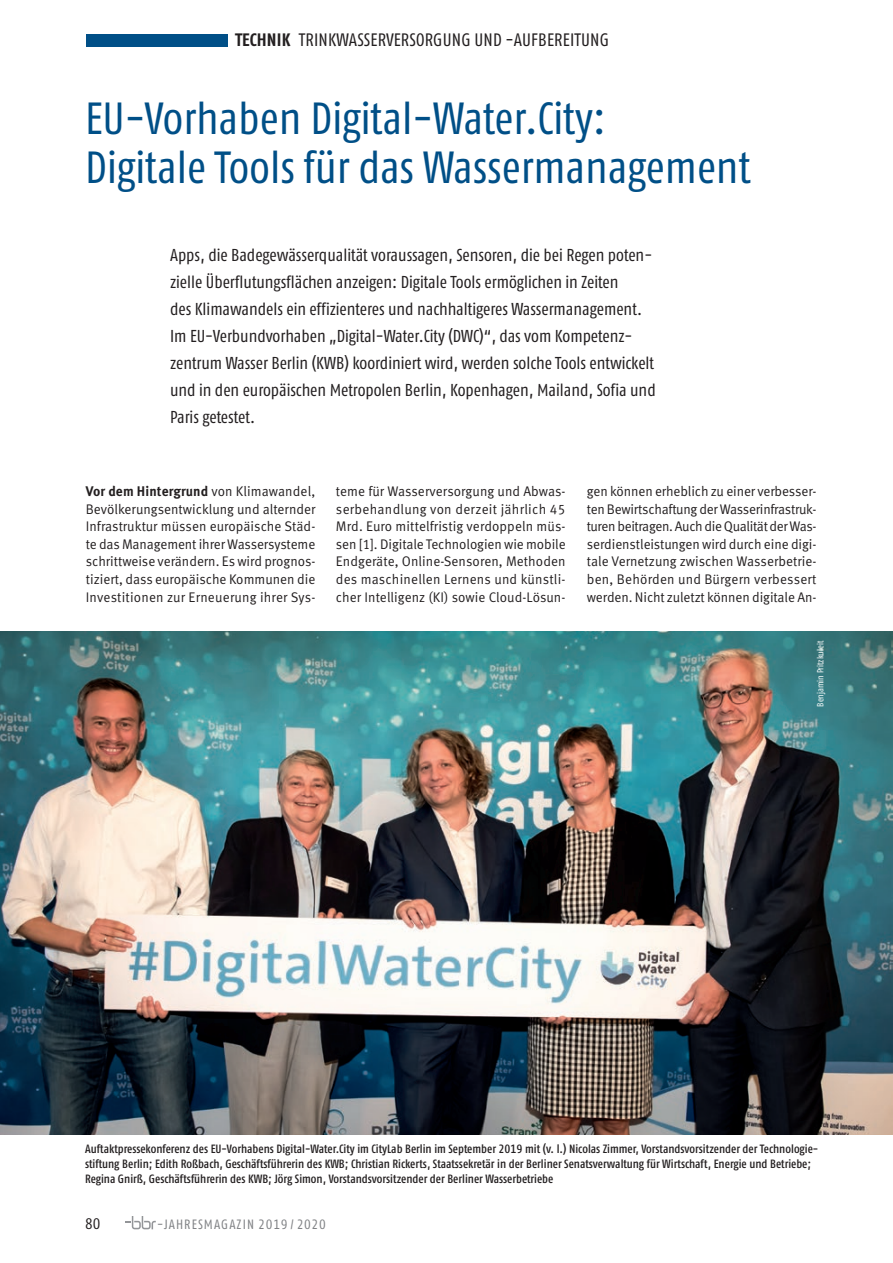
<style>
.page{position:relative;width:893px;height:1263px;background:#fff}
.page>*{position:absolute;margin:0;border:0;box-sizing:border-box;transform-origin:0 0}
.t1{font:condensed 45px/49.5px "Fago OT";color:#004f87}
.t2{font:condensed 18px "Fago OT";letter-spacing:.01em;color:#231f20}
.t3{font:condensed 17.25px/27px "Fago OT";color:#231f20}
.t4{font:condensed 15.3px "Fago OT";color:#231f20}
.t5{font:13.95px/17.5px "Meta OT Norm";letter-spacing:.005em;color:#231f20;text-align:justify;scale:.96 1}
.t6{font:700 13.95px "Meta OT";letter-spacing:.01em;color:#231f20;scale:.96 1}
.t7{font:condensed 13.5px "Fago OT";letter-spacing:.075em;color:#808285}
.t8{font:500 condensed 12px/15px "Fago OT";color:#231f20}
.t9{font:condensed 9px "Fago OT";color:#fff}
.s1{font-weight:700}
.s2{font-family:"Meta OT Norm";font-weight:400}
</style>
<div class="page">
<div style="left:86px;top:34px;width:141px;height:12px;background:#004f87"></div>
<svg style="left:125px;top:1216px;width:31px;height:13px"></svg>
<img style="left:0;top:631px;width:893px;height:503px">
<p class="t2" style="left:235px;top:29px;width:375px"><span class="s1">TECHNIK</span> TRINKWASSERVERSORGUNG UND -AUFBEREITUNG</p>
<h1 class="t1" style="left:85px;top:93px;width:667px">EU-Vorhaben Digital-Water.City:<br>Digitale Tools für das Wassermanagement</h1>
<p class="t3" style="left:170px;top:242px;width:487px">Apps, die Badegewässerqualität voraussagen, Sensoren, die bei Regen poten&shy;zielle Überflutungsflächen anzeigen: Digitale Tools ermöglichen in Zeiten<br>des Klimawandels ein effizienteres und nachhaltigeres Wassermanagement.<br>Im EU-Verbundvorhaben „Digital-Water.City (DWC)“, das vom Kompetenz&shy;zentrum Wasser Berlin (KWB) koordiniert wird, werden solche Tools entwickelt und in den europäischen Metropolen Berlin, Kopenhagen, Mailand, Sofia und Paris getestet.</p>
<p class="t6" style="left:86px;top:483px;width:241px">Vor dem Hintergrund <span class="s2">von Klimawandel,</span></p>
<p class="t5" style="left:86px;top:500px;width:241px">Bevölkerungsentwicklung und alternder Infrastruktur müssen europäische Städ&shy;te das Management ihrer Wassersysteme schrittweise verändern. Es wird prognos&shy;tiziert, dass europäische Kommunen die Investitionen zur Erneuerung ihrer Sys-</p>
<p class="t5" style="left:336px;top:483px;width:241px">teme für Wasserversorgung und Abwas&shy;serbehandlung von derzeit jährlich 45<br>Mrd. Euro mittelfristig verdoppeln müs&shy;sen [1]. Digitale Technologien wie mobile Endgeräte, Online-Sensoren, Methoden des maschinellen Lernens und künstli&shy;cher Intelligenz (KI) sowie Cloud-Lösun-</p>
<p class="t5" style="left:587px;top:483px;width:241px">gen können erheblich zu einer verbesser&shy;ten Bewirtschaftung der Wasserinfrastruk&shy;turen beitragen. Auch die Qualität der Was&shy;serdienstleistungen wird durch eine digi&shy;tale Vernetzung zwischen Wasserbetrie&shy;ben, Behörden und Bürgern verbessert werden. Nicht zuletzt können digitale An-</p>
<p class="t9" style="left:815px;top:707px;width:67px;rotate:-90deg">Benjamin Pritzkuleit</p>
<p class="t8" style="left:85px;top:1141px;width:735px">Auftaktpressekonferenz des EU-Vorhabens Digital-Water.City im CityLab Berlin im September 2019 mit (v. l.) Nicolas Zimmer, Vorstandsvorsitzender der Technologie&shy;stiftung Berlin; Edith Roßbach, Geschäftsführerin des KWB; Christian Rickerts, Staatssekretär in der Berliner Senatsverwaltung für Wirtschaft, Energie und Betriebe;<br>Regina Gnirß, Geschäftsführerin des KWB; Jörg Simon, Vorstandsvorsitzender der Berliner Wasserbetriebe</p>
<p class="t4" style="left:85px;top:1215px;width:17px">80</p>
<p class="t7" style="left:157px;top:1216px;width:170px">-JAHRESMAGAZIN 2019 / 2020</p>
</div>
